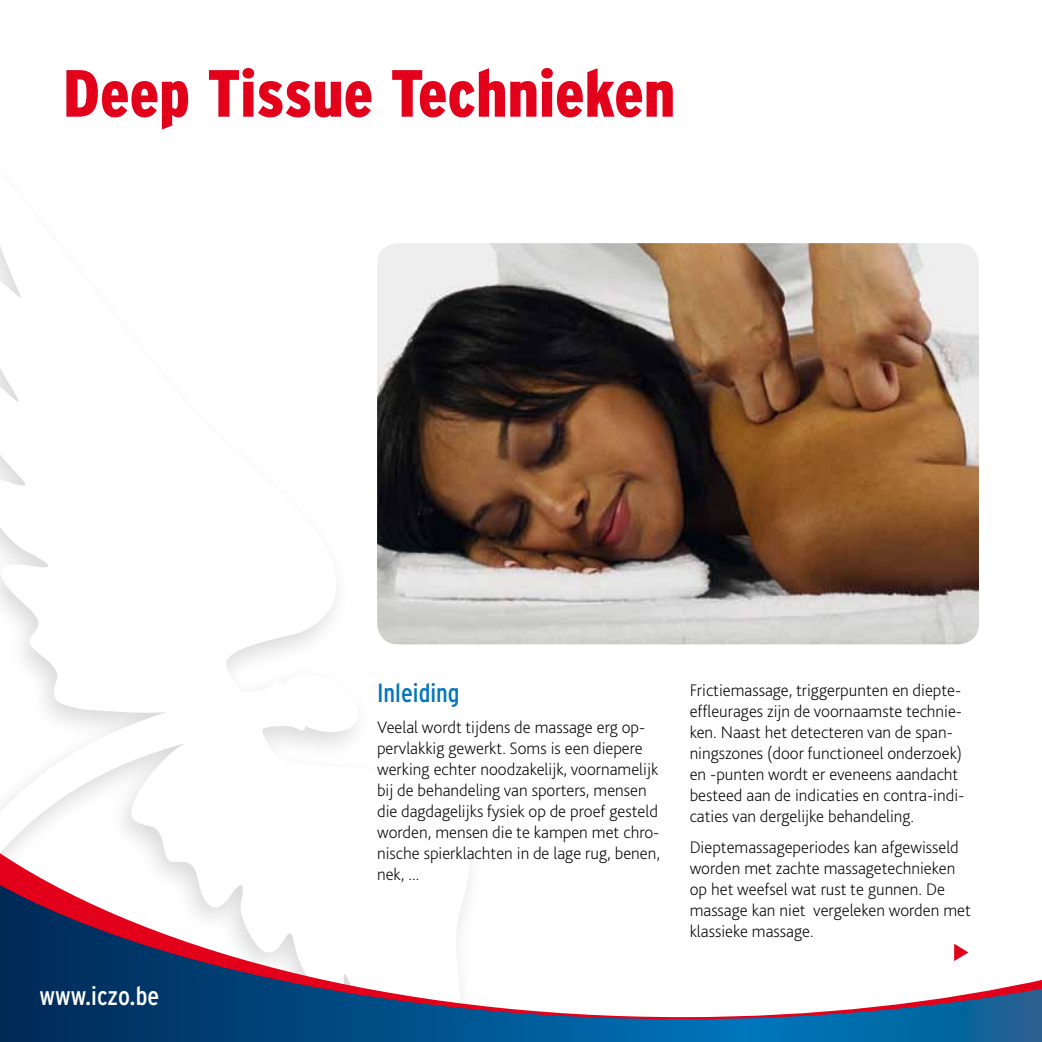
<style>
.page{position:relative;width:1042px;height:1042px;background:#fff}
.page>*{position:absolute;margin:0;border:0;box-sizing:border-box;transform-origin:0 0}
.t1{font:900 condensed 66.5px "Interstate";color:#e2001a}
.t2{font:condensed 26.25px "Interstate";color:#fff}
.t3{font:condensed 26.25px "Interstate";color:#0076bd}
.t4{font:200 17.5px/21px "Bliss 2";color:#000}
</style>
<div class="page">
<svg style="left:0;top:246px;width:479px;height:600px"></svg>
<svg style="left:0;top:846px;width:469px;height:39px"></svg>
<svg style="left:0;top:885px;width:1042px;height:157px"></svg>
<img style="left:377px;top:243px;width:602px;height:401px">
<svg style="left:954px;top:944px;width:14px;height:17px"></svg>
<h1 class="t1" style="left:63px;top:56px;width:614px">Deep Tissue Technieken</h1>
<h2 class="t2" style="left:39px;top:981px;width:121px">www.iczo.be</h2>
<h2 class="t3" style="left:377px;top:678px;width:84px">Inleiding</h2>
<p class="t4" style="left:377px;top:716px;width:284px">Veelal wordt tijdens de massage erg op&shy;pervlakkig gewerkt. Soms is een diepere werking echter noodzakelijk, voornamelijk bij de behandeling van sporters, mensen die dagdagelijks fysiek op de proef gesteld worden, mensen die te kampen met chro&shy;nische spierklachten in de lage rug, benen, nek, ...</p>
<p class="t4" style="left:690px;top:679px;width:276px">Frictiemassage, triggerpunten en diepte&shy;effleurages zijn de voornaamste technie&shy;ken. Naast het detecteren van de span&shy;ningszones (door functioneel onderzoek) en -punten wordt er eveneens aandacht besteed aan de indicaties en contra-indi&shy;caties van dergelijke behandeling.</p>
<p class="t4" style="left:690px;top:836px;width:283px">Dieptemassageperiodes kan afgewisseld worden met zachte massagetechnieken op het weefsel wat rust te gunnen. De massage kan niet vergeleken worden met klassieke massage.</p>
</div>
